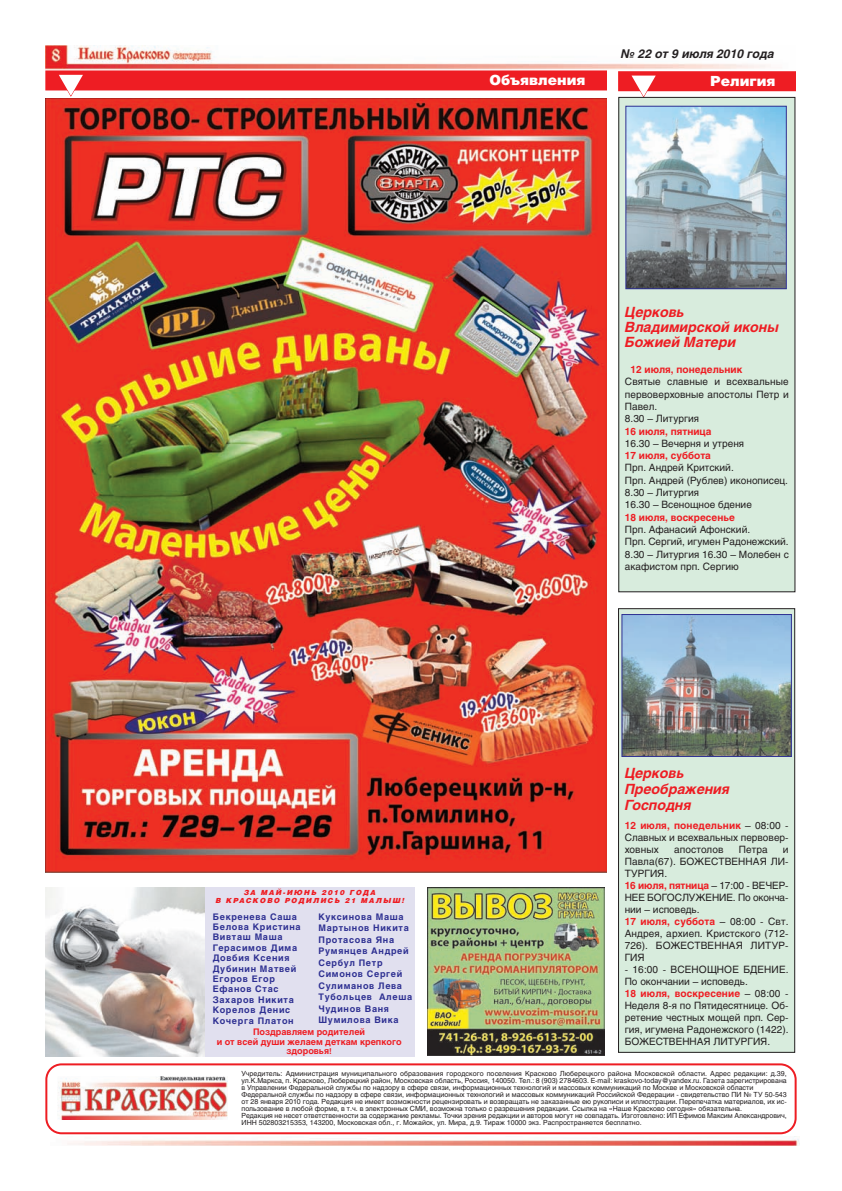
<style>
.page{position:relative;width:842px;height:1191px;background:#fff}
.page>*{position:absolute;margin:0;border:0;box-sizing:border-box;transform-origin:0 0}
.t1{font:italic 700 14px/15.2px "Helios";color:#ee1d23}
.t2{font:900 14px "Helios";color:#fff}
.t3{font:italic 700 12px "Helios";color:#231f20}
.t4{font:10px/12px "Helios";color:#231f20}
.t5{font:700 10px "Helios";color:#ee1d23}
.t6{font:700 9px/10.4px "Helios";letter-spacing:.075em;color:#2e3092}
.t7{font:700 9px/9.6px "Helios";color:#ee1d23;text-align:center}
.t8{font:7px/7px "Helios";color:#231f20}
.t9{font:italic 900 7px/8px "Helios";letter-spacing:.2em;color:#ee1d23;text-align:center}
.s1{font-size:8px}
.s2{font-weight:700;color:#ee1d23}
</style>
<div class="page">
<img style="left:45px;top:45px;width:725px;height:25px">
<img style="left:67px;top:1136px;width:733px;height:9px">
<svg style="left:45px;top:1063px;width:752px;height:71px"></svg>
<svg style="left:57px;top:1076px;width:173px;height:46px"></svg>
<img style="left:57px;top:1076px;width:170px;height:43px">
<div style="left:236px;top:1067px;width:551px;height:63px;background:#fff"></div>
<img style="left:45px;top:887px;width:159px;height:169px">
<div style="left:205px;top:887px;width:209px;height:169px;background:#e1e0ef"></div>
<div style="left:618px;top:71px;width:177px;height:20px;background:#ee1d23"></div>
<svg style="left:630px;top:75px;width:27px;height:22px"></svg>
<div style="left:45px;top:70px;width:561px;height:20px;background:#ee1d23"></div>
<svg style="left:57px;top:74px;width:28px;height:22px"></svg>
<img style="left:45px;top:99px;width:562px;height:773px">
<div style="left:619px;top:97px;width:176px;height:495px;background:#d8ecdd"></div>
<div style="left:618px;top:97px;width:177px;height:495px;border:1px solid #231f20"></div>
<img style="left:627px;top:108px;width:158px;height:179px">
<div style="left:625px;top:106px;width:162px;height:183px;border:1px solid #2e3092"></div>
<div style="left:618px;top:608px;width:177px;height:444px;background:#d8ecdd"></div>
<div style="left:618px;top:608px;width:177px;height:444px;border:1px solid #231f20"></div>
<img style="left:623px;top:616px;width:167px;height:139px">
<div style="left:621px;top:614px;width:171px;height:143px;border:1px solid #2e3092"></div>
<img style="left:427px;top:887px;width:178px;height:168px">
<h2 class="t3" style="left:621px;top:49px;width:155px">№ 22 от 9 июля 2010 года</h2>
<h1 class="t2" style="left:490px;top:74px;width:97px">Объявления</h1>
<h1 class="t2" style="left:710px;top:76px;width:67px">Религия</h1>
<p class="t9" style="left:216px;top:889px;width:190px">ЗА МАЙ-ИЮНЬ 2010 ГОДА<br>В КРАСКОВО РОДИЛИСЬ 21 МАЛЫШ!</p>
<p class="t6" style="left:213px;top:912px;width:89px">Бекренева Саша<br>Белова Кристина<br>Вивташ Маша<br>Герасимов Дима<br>Довбия Ксения<br>Дубинин Матвей<br>Егоров Егор<br>Ефанов Стас<br>Захаров Никита<br>Корелов Денис<br>Кочерга Платон</p>
<p class="t6" style="left:318px;top:911px;width:95px;line-height:11.5px">Куксинова Маша<br>Мартынов Никита<br>Протасова Яна<br>Румянцев Андрей<br>Сербул Петр<br>Симонов Сергей<br>Сулиманов Лева<br>Тубольцев Алеша<br>Чудинов Ваня<br>Шумилова Вика</p>
<p class="t7" style="left:217px;top:1028px;width:186px">Поздравляем родителей<br>и от всей души желаем деткам крепкого здоровья<span class="s1">!</span></p>
<h1 class="t1" style="left:625px;top:305px;width:155px">Церковь<br>Владимирской иконы<br>Божией Матери</h1>
<h3 class="t5" style="left:630px;top:366px;width:113px">12 июля, понедельник</h3>
<h3 class="t4" style="left:625px;top:376px;width:165px;line-height:12.3px">Святые славные и всехвальные первоверховные апостолы Петр и<br>Павел.<br>8.30 – Литургия</h3>
<h3 class="t5" style="left:625px;top:427px;width:88px">16 июля, пятница</h3>
<h3 class="t4" style="left:625px;top:438px;width:121px">16.30 – Вечерня и утреня</h3>
<h3 class="t5" style="left:625px;top:452px;width:88px">17 июля, суббота</h3>
<h3 class="t4" style="left:625px;top:463px;width:165px;line-height:12.3px">Прп. Андрей Критский.<br>Прп. Андрей (Рублев) иконописец.<br>8.30 – Литургия<br>16.30 – Всенощное бдение</h3>
<h3 class="t5" style="left:625px;top:513px;width:111px">18 июля, воскресенье</h3>
<h3 class="t4" style="left:625px;top:524px;width:165px;line-height:12.3px">Прп. Афанасий Афонский.<br>Прп. Сергий, игумен Радонежский.<br>8.30 – Литургия 16.30 – Молебен с акафистом прп. Сергию</h3>
<h1 class="t1" style="left:625px;top:766px;width:107px;line-height:16px">Церковь<br>Преображения<br>Господня</h1>
<h3 class="t4" style="left:625px;top:820px;width:165px;text-align:justify"><span class="s2">12 июля, понедельник</span> – 08:00 - Славных и всехвальных первовер&shy;ховных</h3>
<h3 class="t4" style="left:674px;top:844px;width:51px">апостолов</h3>
<h3 class="t4" style="left:739px;top:844px;width:30px">Петра</h3>
<h3 class="t4" style="left:625px;top:844px;width:165px;text-indent:158px">и<br>Павла(67). БОЖЕСТВЕННАЯ ЛИ-<br>ТУРГИЯ.<br><span class="s2">16 июля, пятница</span> – 17:00 - ВЕЧЕР-<br>НЕЕ БОГОСЛУЖЕНИЕ. По оконча&shy;нии – исповедь.<br><span class="s2">17 июля, суббота</span> – 08:00 - Свт.<br>Андрея, архиеп. Кристского (712-<br>726). БОЖЕСТВЕННАЯ ЛИТУР-<br>ГИЯ</h3>
<h3 class="t4" style="left:625px;top:964px;width:165px">- 16:00 - ВСЕНОЩНОЕ БДЕНИЕ.<br>По окончании – исповедь.<br><span class="s2">18 июля, воскресение</span> – 08:00 -<br>Неделя 8-я по Пятидесятнице. Об&shy;ретение честных мощей прп. Сер&shy;гия, игумена Радонежского (1422).<br>БОЖЕСТВЕННАЯ ЛИТУРГИЯ.</h3>
<p class="t8" style="left:241px;top:1071px;width:547px">Учредитель: Администрация муниципального образования городского поселения Красково Люберецкого района Московской области. Адрес редакции: д.39, ул.К.Маркса, п. Красково, Люберецкий район, Московская область, Россия, 140050. Тел.: 8 (903) 2784603. E-mail: kraskovo-today@yandex.ru. Газета зарегистрирована в Управлении Федеральной службы по надзору в сфере связи, информационных технологий и массовых коммуникаций по Москве и Московской области Федеральной службы по надзору в сфере связи, информационных технологий и массовых коммуникаций Российской Федерации - свидетельство ПИ № ТУ 50-543 от 28 января 2010 года. Редакция не имеет возможности рецензировать и возвращать не заказанные ею рукописи и иллюстрации. Перепечатка материалов, их ис&shy;пользование в любой форме, в т.ч. в электронных СМИ, возможна только с разрешения редакции. Ссылка на «Наше Красково сегодня» обязательна.<br>Редакция не несет ответственности за содержание рекламы. Точки зрения редакции и авторов могут не совпадать. Изготовлено: ИП Ефимов Максим Александрович, ИНН 502803215353, 143200, Московская обл., г. Можайск, ул. Мира, д.9. Тираж 10000 экз. Распространяется бесплатно.</p>
</div>
